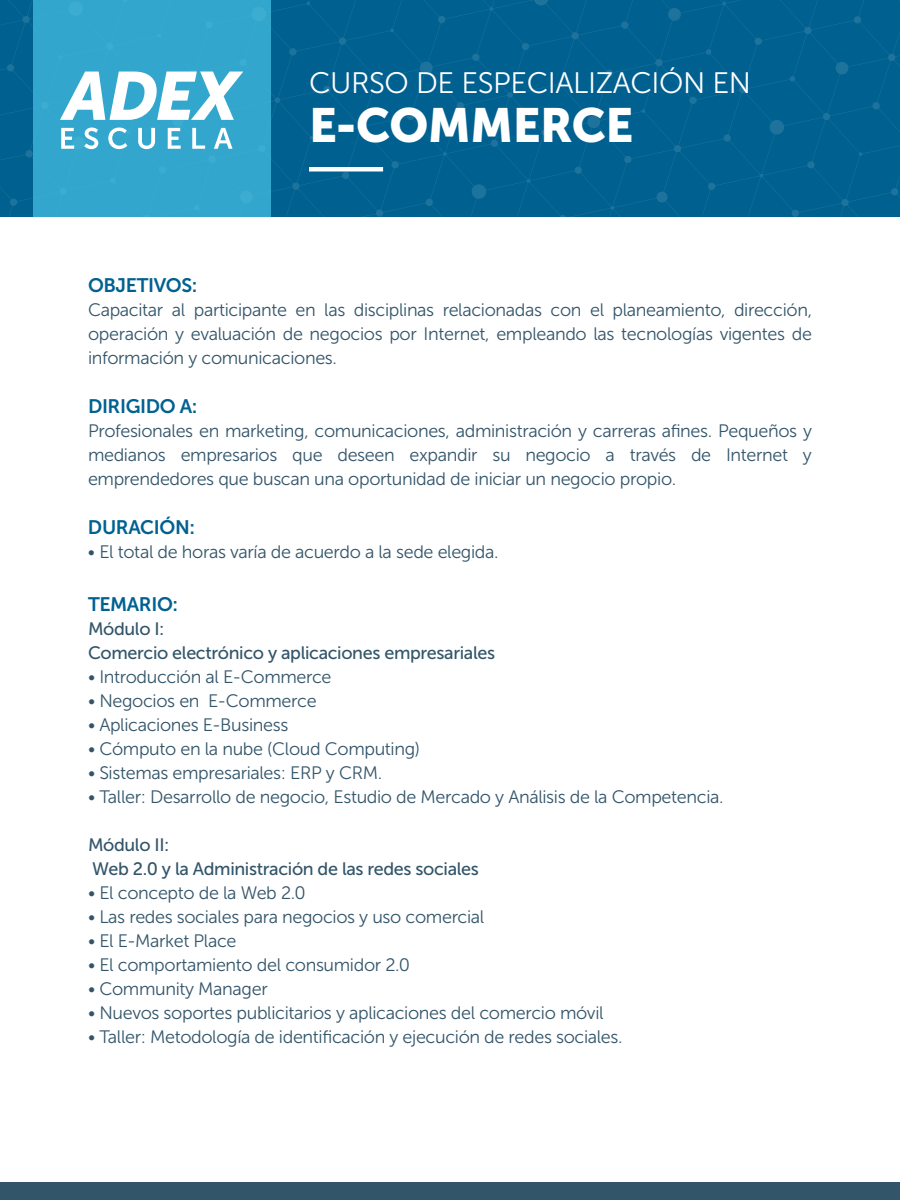
<style>
.page{position:relative;width:900px;height:1200px;background:#fff}
.page>*{position:absolute;margin:0;border:0;box-sizing:border-box;transform-origin:0 0}
.t1{font:47.7px "Museo Sans 900";letter-spacing:-.015em;color:#fff}
.t2{font:29.55px "Museo Sans 300";letter-spacing:-.015em;color:#fff}
.t3{font:19.5px "Museo Sans 700";letter-spacing:-.02em;color:#006191}
.t4{font:18px/24px "Museo Sans 300";letter-spacing:-.02em;color:#33556a;text-align:justify}
.t5{font:18px/24px "Museo Sans 500";letter-spacing:-.02em;color:#33556a}
</style>
<div class="page">
<div style="left:0;top:1183px;width:900px;height:17px;background:#33556a"></div>
<div style="left:0;top:0;width:900px;height:216px;background:#006191"></div>
<hr style="left:309px;top:167px;width:74px;height:4px;background:#fff">
<div style="left:33px;top:0;width:238px;height:216px;background:#32a6cd"></div>
<svg style="left:60px;top:72px;width:183px;height:48px"></svg>
<svg style="left:61px;top:128px;width:13px;height:21px"></svg>
<svg style="left:84px;top:128px;width:14px;height:21px"></svg>
<svg style="left:108px;top:128px;width:19px;height:21px"></svg>
<svg style="left:138px;top:128px;width:17px;height:21px"></svg>
<svg style="left:168px;top:128px;width:13px;height:21px"></svg>
<svg style="left:192px;top:128px;width:13px;height:21px"></svg>
<svg style="left:214px;top:128px;width:19px;height:21px"></svg>
<h2 class="t2" style="left:309px;top:67px;width:444px">CURSO DE ESPECIALIZACIÓN EN</h2>
<h1 class="t1" style="left:309px;top:98px;width:326px">E-COMMERCE</h1>
<p class="t3" style="left:88px;top:275px;width:111px">OBJETIVOS:</p>
<p class="t4" style="left:88px;top:298px;width:726px">Capacitar al participante en las disciplinas relacionadas con el planeamiento, dirección, operación y evaluación de negocios por Internet, empleando las tecnologías vigentes de información y comunicaciones.</p>
<p class="t3" style="left:88px;top:395px;width:111px">DIRIGIDO A:</p>
<p class="t4" style="left:88px;top:419px;width:726px">Profesionales en marketing, comunicaciones, administración y carreras afines. Pequeños y medianos empresarios que deseen expandir su negocio a través de Internet y emprendedores que buscan una oportunidad de iniciar un negocio propio.</p>
<p class="t3" style="left:88px;top:516px;width:109px">DURACIÓN:</p>
<p class="t4" style="left:88px;top:540px;width:412px">• El total de horas varía de acuerdo a la sede elegida.</p>
<p class="t3" style="left:88px;top:594px;width:92px">TEMARIO:</p>
<p class="t5" style="left:88px;top:617px;width:409px">Módulo I:<br>Comercio electrónico y aplicaciones empresariales</p>
<p class="t4" style="left:88px;top:665px;width:245px">• Introducción al E-Commerce</p>
<p class="t4" style="left:88px;top:689px;width:230px">• Negocios en E-Commerce</p>
<p class="t4" style="left:88px;top:713px;width:202px">• Aplicaciones E-Business</p>
<p class="t4" style="left:88px;top:737px;width:334px">• Cómputo en la nube (Cloud Computing)</p>
<p class="t4" style="left:88px;top:761px;width:296px">• Sistemas empresariales: ERP y CRM.</p>
<p class="t4" style="left:88px;top:785px;width:637px">• Taller: Desarrollo de negocio, Estudio de Mercado y Análisis de la Competencia.</p>
<p class="t5" style="left:88px;top:833px;width:392px">Módulo II:<br>Web 2.0 y la Administración de las redes sociales</p>
<p class="t4" style="left:88px;top:881px;width:219px">• El concepto de la Web 2.0</p>
<p class="t4" style="left:88px;top:905px;width:398px">• Las redes sociales para negocios y uso comercial</p>
<p class="t4" style="left:88px;top:929px;width:150px">• El E-Market Place</p>
<p class="t4" style="left:88px;top:953px;width:324px">• El comportamiento del consumidor 2.0</p>
<p class="t4" style="left:88px;top:977px;width:181px">• Community Manager</p>
<p class="t4" style="left:88px;top:1001px;width:517px">• Nuevos soportes publicitarios y aplicaciones del comercio móvil</p>
<p class="t4" style="left:88px;top:1025px;width:536px">• Taller: Metodología de identificación y ejecución de redes sociales.</p>
</div>
